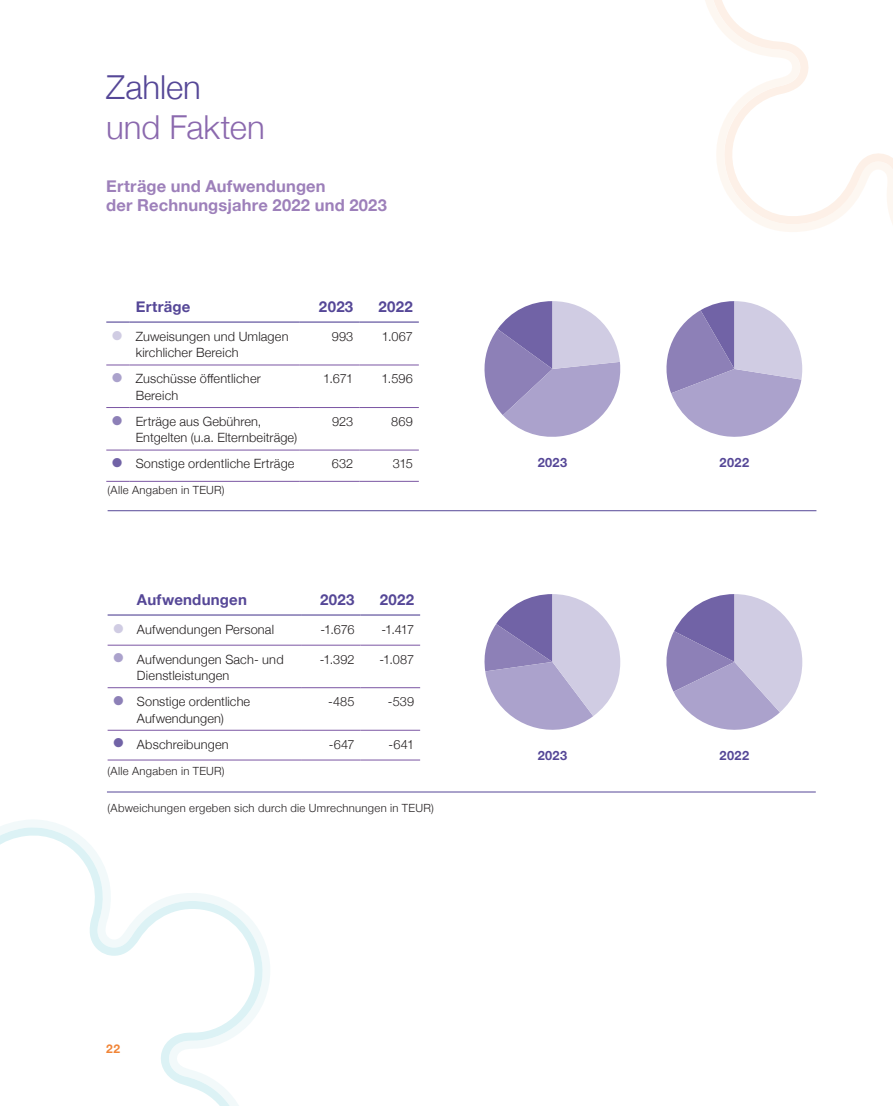
<style>
.page{position:relative;width:893px;height:1106px;background:#fff}
.page>*{position:absolute;margin:0;border:0;box-sizing:border-box;transform-origin:0 0}
.JB_Seminarstiftung_Head_Schwarz{font:300 33px "Helvetica Neue";letter-spacing:-.005em;color:#8b69ae}
.JB_Seminarstiftung_Head_Schwarz-2{font:300 33px "Helvetica Neue";color:#554797}
.subhead{font:700 16.5px/18.8px "Helvetica Neue";letter-spacing:.01em;color:#9d80ba}
.JB_Seminarstiftung_Fließ{font:700 15px "Helvetica Neue";letter-spacing:.02em;color:#554797}
.EvSST_Jb_Fließtext{font:300 12.75px/16.5px "Helvetica Neue";letter-spacing:.01em;color:#231f20}
.EvSST_Jb_Fließtext-2{font:700 12.75px "Helvetica Neue";letter-spacing:.03em;color:#554797}
.EvSST_Jb_Fließtext-3{font:12.75px "Zapf Dingbats ITC";color:#d0cce3}
.EvSST_Jb_Fließtext-4{font:12.75px "Zapf Dingbats ITC";color:#aba2cc}
.EvSST_Jb_Fließtext-5{font:12.75px "Zapf Dingbats ITC";color:#8d80b7}
.EvSST_Jb_Fließtext-6{font:12.75px "Zapf Dingbats ITC";color:#7163a6}
.EvSST_Jb_Fließtext-7{font:700 12px "Helvetica Neue";color:#f18537}
.EvSST_Jb_Fließtext-8{font:300 11.25px "Helvetica Neue";letter-spacing:.03em;color:#231f20}
</style>
<div class="page">
<svg style="left:705px;top:0;width:188px;height:232px"></svg>
<svg style="left:1px;top:820px;width:269px;height:177px"></svg>
<svg style="left:0;top:827px;width:265px;height:279px"></svg>
<hr style="left:106px;top:321px;width:24px;height:2px;background:#554797">
<hr style="left:130px;top:321px;width:170px;height:2px;background:#554797">
<hr style="left:300px;top:321px;width:59px;height:2px;background:#554797">
<hr style="left:359px;top:321px;width:60px;height:2px;background:#554797">
<svg style="left:106px;top:365px;width:24px;height:1px"></svg>
<hr style="left:130px;top:365px;width:170px;height:1px;background:#7b56a3">
<hr style="left:300px;top:365px;width:59px;height:1px;background:#7b56a3">
<hr style="left:359px;top:365px;width:60px;height:1px;background:#7b56a3">
<svg style="left:106px;top:407px;width:24px;height:1px"></svg>
<hr style="left:130px;top:407px;width:170px;height:1px;background:#7b56a3">
<hr style="left:300px;top:407px;width:59px;height:1px;background:#7b56a3">
<hr style="left:359px;top:407px;width:60px;height:1px;background:#7b56a3">
<svg style="left:106px;top:450px;width:24px;height:1px"></svg>
<hr style="left:130px;top:450px;width:170px;height:1px;background:#7b56a3">
<hr style="left:300px;top:450px;width:59px;height:1px;background:#7b56a3">
<hr style="left:359px;top:450px;width:60px;height:1px;background:#7b56a3">
<svg style="left:106px;top:481px;width:24px;height:1px"></svg>
<hr style="left:130px;top:481px;width:170px;height:1px;background:#7b56a3">
<hr style="left:300px;top:481px;width:59px;height:1px;background:#7b56a3">
<hr style="left:359px;top:481px;width:60px;height:1px;background:#7b56a3">
<svg style="left:108px;top:614px;width:23px;height:1px"></svg>
<hr style="left:131px;top:614px;width:170px;height:1px;background:#554797">
<hr style="left:301px;top:614px;width:60px;height:1px;background:#554797">
<hr style="left:361px;top:614px;width:59px;height:1px;background:#554797">
<svg style="left:108px;top:645px;width:23px;height:1px"></svg>
<hr style="left:131px;top:645px;width:170px;height:1px;background:#7b56a3">
<hr style="left:301px;top:645px;width:60px;height:1px;background:#7b56a3">
<hr style="left:361px;top:645px;width:59px;height:1px;background:#7b56a3">
<svg style="left:108px;top:687px;width:23px;height:1px"></svg>
<hr style="left:131px;top:687px;width:170px;height:1px;background:#7b56a3">
<hr style="left:301px;top:687px;width:60px;height:1px;background:#7b56a3">
<hr style="left:361px;top:687px;width:59px;height:1px;background:#7b56a3">
<svg style="left:108px;top:730px;width:23px;height:1px"></svg>
<hr style="left:131px;top:730px;width:170px;height:1px;background:#7b56a3">
<hr style="left:301px;top:730px;width:60px;height:1px;background:#7b56a3">
<hr style="left:361px;top:730px;width:59px;height:1px;background:#7b56a3">
<svg style="left:108px;top:759px;width:23px;height:1px"></svg>
<hr style="left:131px;top:759px;width:170px;height:1px;background:#7b56a3">
<hr style="left:301px;top:759px;width:60px;height:1px;background:#7b56a3">
<hr style="left:361px;top:759px;width:59px;height:1px;background:#7b56a3">
<hr style="left:108px;top:510px;width:708px;height:1px;background:#554797">
<hr style="left:107px;top:791px;width:709px;height:1px;background:#554797">
<svg style="left:484px;top:301px;width:137px;height:136px"></svg>
<svg style="left:666px;top:301px;width:136px;height:136px"></svg>
<svg style="left:484px;top:594px;width:136px;height:136px"></svg>
<svg style="left:666px;top:594px;width:136px;height:136px"></svg>
<p class="JB_Seminarstiftung_Head_Schwarz-2" style="left:106px;top:61px;width:96px">Zahlen</p>
<p class="JB_Seminarstiftung_Head_Schwarz" style="left:106px;top:100px;width:160px">und Fakten</p>
<p class="subhead" style="left:106px;top:177px;width:282px">Erträge und Aufwendungen<br>der Rechnungsjahre 2022 und 2023</p>
<p class="JB_Seminarstiftung_Fließ" style="left:136px;top:295px;width:56px">Erträge</p>
<p class="JB_Seminarstiftung_Fließ" style="left:319px;top:295px;width:36px">2023</p>
<p class="JB_Seminarstiftung_Fließ" style="left:378px;top:295px;width:36px">2022</p>
<p class="EvSST_Jb_Fließtext-3" style="left:112px;top:329px;width:12px">●</p>
<p class="EvSST_Jb_Fließtext" style="left:136px;top:327px;width:154px">Zuweisungen und Umlagen kirchlicher Bereich</p>
<p class="EvSST_Jb_Fließtext" style="left:332px;top:327px;width:23px">993</p>
<p class="EvSST_Jb_Fließtext" style="left:382px;top:327px;width:32px">1.067</p>
<p class="EvSST_Jb_Fließtext-4" style="left:112px;top:372px;width:12px">●</p>
<p class="EvSST_Jb_Fließtext" style="left:136px;top:369px;width:127px">Zuschüsse öffentlicher<br>Bereich</p>
<p class="EvSST_Jb_Fließtext" style="left:323px;top:369px;width:32px">1.671</p>
<p class="EvSST_Jb_Fließtext" style="left:382px;top:369px;width:33px">1.596</p>
<p class="EvSST_Jb_Fließtext-5" style="left:112px;top:414px;width:12px">●</p>
<p class="EvSST_Jb_Fließtext" style="left:136px;top:412px;width:163px">Erträge aus Gebühren,<br>Entgelten (u.a. Elternbeiträge)</p>
<p class="EvSST_Jb_Fließtext" style="left:332px;top:412px;width:23px">923</p>
<p class="EvSST_Jb_Fließtext" style="left:391px;top:412px;width:23px">869</p>
<p class="EvSST_Jb_Fließtext-6" style="left:112px;top:457px;width:12px">●</p>
<p class="EvSST_Jb_Fließtext" style="left:136px;top:454px;width:160px">Sonstige ordentliche Erträge</p>
<p class="EvSST_Jb_Fließtext" style="left:332px;top:454px;width:23px">632</p>
<p class="EvSST_Jb_Fließtext" style="left:393px;top:454px;width:22px">315</p>
<p class="EvSST_Jb_Fließtext-8" style="left:108px;top:481px;width:119px">(Alle Angaben in TEUR)</p>
<p class="JB_Seminarstiftung_Fließ" style="left:137px;top:587px;width:112px">Aufwendungen</p>
<p class="JB_Seminarstiftung_Fließ" style="left:320px;top:587px;width:36px">2023</p>
<p class="JB_Seminarstiftung_Fließ" style="left:380px;top:587px;width:36px">2022</p>
<p class="EvSST_Jb_Fließtext-3" style="left:114px;top:622px;width:12px">●</p>
<p class="EvSST_Jb_Fließtext" style="left:137px;top:620px;width:139px">Aufwendungen Personal</p>
<p class="EvSST_Jb_Fließtext" style="left:321px;top:620px;width:35px">-1.676</p>
<p class="EvSST_Jb_Fließtext" style="left:381px;top:620px;width:34px">-1.417</p>
<p class="EvSST_Jb_Fließtext-4" style="left:114px;top:652px;width:12px">●</p>
<p class="EvSST_Jb_Fließtext" style="left:137px;top:650px;width:148px">Aufwendungen Sach- und<br>Dienstleistungen</p>
<p class="EvSST_Jb_Fließtext" style="left:320px;top:650px;width:36px">-1.392</p>
<p class="EvSST_Jb_Fließtext" style="left:380px;top:650px;width:36px">-1.087</p>
<p class="EvSST_Jb_Fließtext-5" style="left:114px;top:694px;width:12px">●</p>
<p class="EvSST_Jb_Fließtext" style="left:137px;top:692px;width:115px">Sonstige ordentliche<br>Aufwendungen)</p>
<p class="EvSST_Jb_Fließtext" style="left:328px;top:692px;width:28px">-485</p>
<p class="EvSST_Jb_Fließtext" style="left:388px;top:692px;width:28px">-539</p>
<p class="EvSST_Jb_Fließtext-6" style="left:114px;top:737px;width:12px">●</p>
<p class="EvSST_Jb_Fließtext" style="left:137px;top:735px;width:93px">Abschreibungen</p>
<p class="EvSST_Jb_Fließtext" style="left:329px;top:735px;width:27px">-647</p>
<p class="EvSST_Jb_Fließtext" style="left:388px;top:735px;width:27px">-641</p>
<p class="EvSST_Jb_Fließtext-8" style="left:108px;top:762px;width:119px">(Alle Angaben in TEUR)</p>
<p class="EvSST_Jb_Fließtext-8" style="left:108px;top:799px;width:328px">(Abweichungen ergeben sich durch die Umrechnungen in TEUR)</p>
<p class="EvSST_Jb_Fließtext-7" style="left:106px;top:1039px;width:15px">22</p>
<p class="EvSST_Jb_Fließtext-2" style="left:538px;top:452px;width:31px">2023</p>
<p class="EvSST_Jb_Fließtext-2" style="left:720px;top:452px;width:31px">2022</p>
<p class="EvSST_Jb_Fließtext-2" style="left:538px;top:745px;width:31px">2023</p>
<p class="EvSST_Jb_Fließtext-2" style="left:720px;top:745px;width:31px">2022</p>
</div>
